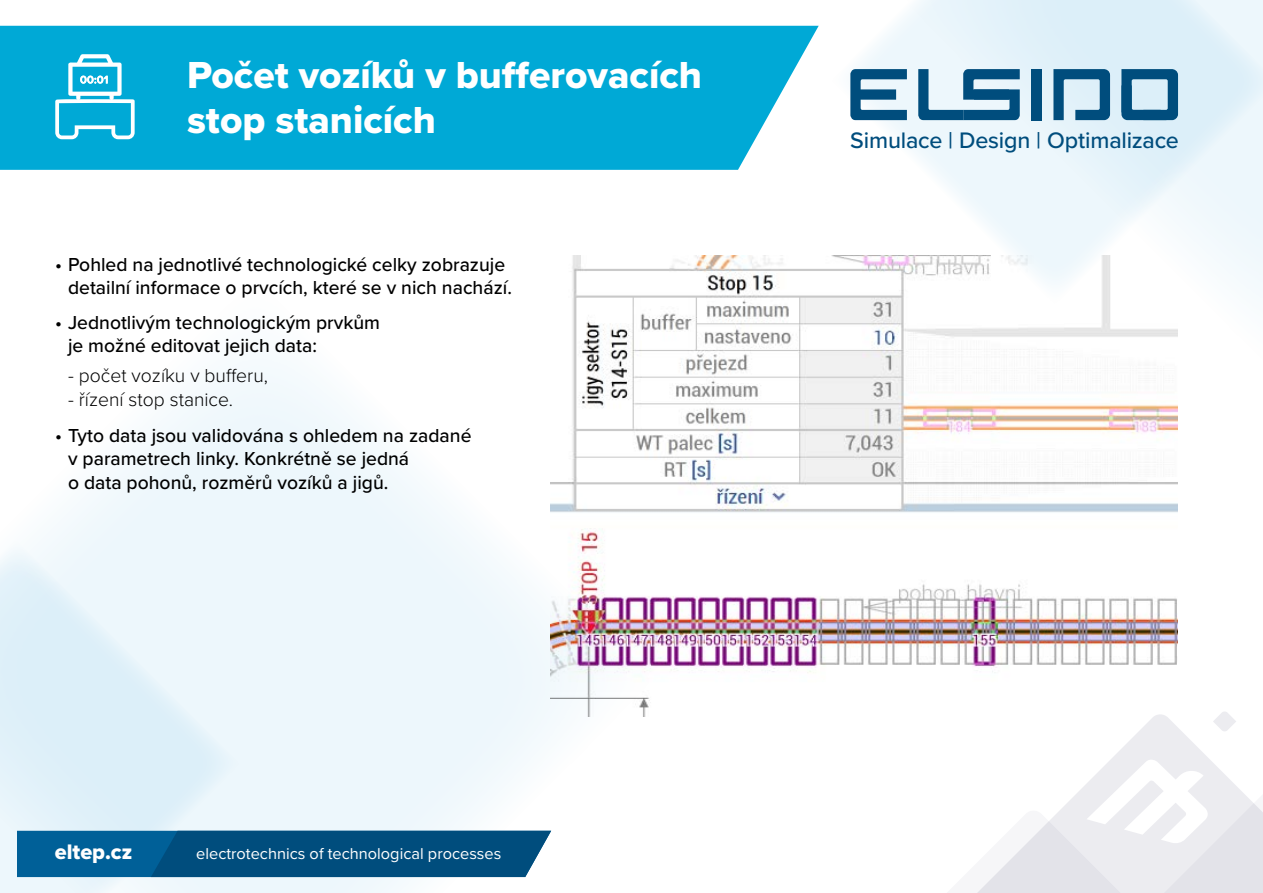
<style>
.page{position:relative;width:1263px;height:893px;background:#fff}
.page>*{position:absolute;margin:0;border:0;box-sizing:border-box;transform-origin:0 0}
.titulek{font:39px/45px "Proxima Nova Extrabld";color:#fff}
.t1{font:500 23.25px "Proxima Nova";letter-spacing:-.005em;color:#004d7d}
.t2{font:21.75px "Proxima Nova Extrabld";color:#fff}
.t3{font:500 19.5px/23.4px "Proxima Nova";color:#000}
.t4{font:300 19.5px "Proxima Nova";color:#000}
.t5{font:16.35px "Proxima Nova";color:#fff}
</style>
<div class="page">
<svg style="left:47px;top:365px;width:599px;height:528px;fill:#eff8fc"></svg>
<svg style="left:0;top:540px;width:240px;height:353px;background:#e4f2fa"></svg>
<svg style="left:854px;top:0;width:409px;height:292px;fill:#edf7fc"></svg>
<svg style="left:977px;top:712px;width:286px;height:181px"></svg>
<svg style="left:17px;top:831px;width:534px;height:46px;background:#045587"></svg>
<div style="left:0;top:26px;width:819px;height:144px;background:#00a9d6"></div>
<img style="left:551px;top:255px;width:627px;height:461px">
<svg style="left:55px;top:54px;width:80px;height:85px"></svg>
<svg style="left:850px;top:69px;width:57px;height:51px;background:#598dac"></svg>
<svg style="left:1053px;top:69px;width:57px;height:51px;background:#6194b2"></svg>
<svg style="left:1121px;top:69px;width:57px;height:51px;background:#558cad"></svg>
<div style="left:1031px;top:69px;width:10px;height:51px;background:#004d7d"></div>
<svg style="left:918px;top:69px;width:102px;height:51px;background:#6c9bb7"></svg>
<p class="titulek" style="left:187px;top:52px;width:516px">Počet vozíků v bufferovacích stop stanicích</p>
<p class="t3" style="left:68px;top:252px;width:445px;text-indent:-13px">• Pohled na jednotlivé technologické celky zobrazuje detailní informace o prvcích, které se v nich nachází.</p>
<p class="t3" style="left:68px;top:310px;width:313px;text-indent:-13px">• Jednotlivým technologickým prvkům je možné editovat jejich data:</p>
<p class="t4" style="left:68px;top:361px;width:201px">- počet vozíku v bufferu,</p>
<p class="t4" style="left:68px;top:385px;width:167px">- řízení stop stanice.</p>
<p class="t3" style="left:68px;top:423px;width:405px;text-indent:-13px">• Tyto data jsou validována s ohledem na zadané v parametrech linky. Konkrétně se jedná<br>o data pohonů, rozměrů vozíků a jigů.</p>
<p class="t2" style="left:55px;top:836px;width:79px">eltep.cz</p>
<p class="t5" style="left:196px;top:841px;width:307px">electrotechnics of technological processes</p>
<p class="t1" style="left:850px;top:123px;width:330px">Simulace | Design | Optimalizace</p>
</div>
